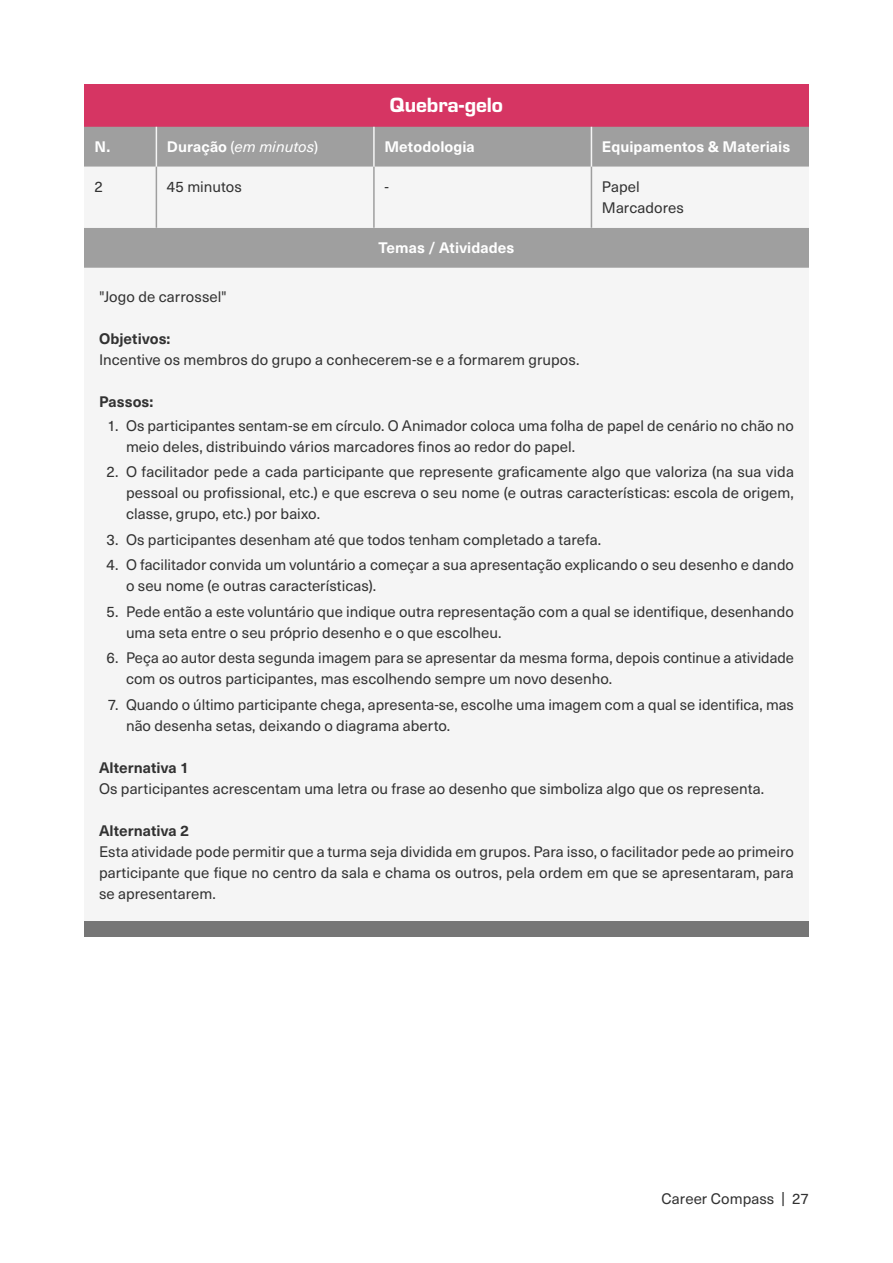
<style>
.page{position:relative;width:893px;height:1263px;background:#fff}
.page>*{position:absolute;margin:0;border:0;box-sizing:border-box;transform-origin:0 0}
.t1{font:21.3px "Eurostile Hea";letter-spacing:-.005em;color:#fff}
.t2{font:15px/21px "Neue Haas Unica W1 G";color:#323232}
.t3{font:700 15px "Neue Haas Unica W1 G";letter-spacing:.005em;color:#fff}
.t4{font:700 15px "Neue Haas Unica W1 G";letter-spacing:.005em;color:#323232}
.t5{font:italic 15px "Neue Haas Unica W1 G";letter-spacing:.005em;color:#fff}
.s1{font-weight:700;font-style:normal}
.s2{font-style:normal}
</style>
<div class="page">
<div style="left:84px;top:268px;width:725px;height:653px;background:#f5f5f5"></div>
<div style="left:84px;top:84px;width:725px;height:43px;background:#d63563"></div>
<div style="left:84px;top:127px;width:725px;height:141px;background:#9f9f9f"></div>
<div style="left:84px;top:167px;width:725px;height:61px;background:#f5f5f5"></div>
<hr style="left:156px;top:127px;width:1px;height:40px;background:#f5f5f5">
<hr style="left:373px;top:127px;width:2px;height:40px;background:#f5f5f5">
<hr style="left:591px;top:127px;width:1px;height:40px;background:#f5f5f5">
<hr style="left:156px;top:167px;width:1px;height:61px;background:#9f9f9f">
<hr style="left:373px;top:167px;width:2px;height:61px;background:#9f9f9f">
<hr style="left:591px;top:167px;width:1px;height:61px;background:#9f9f9f">
<div style="left:84px;top:921px;width:725px;height:15px;background:#767676"></div>
<h1 class="t1" style="left:390px;top:90px;width:115px">Quebra-gelo</h1>
<p class="t3" style="left:95px;top:135px;width:17px">N.</p>
<p class="t5" style="left:167px;top:135px;width:153px"><span class="s1">Duração</span> <span class="s2">(</span>em minutos<span class="s2">)</span></p>
<p class="t3" style="left:384px;top:135px;width:92px">Metodologia</p>
<p class="t3" style="left:602px;top:135px;width:190px">Equipamentos &amp; Materiais</p>
<p class="t2" style="left:95px;top:175px;width:10px">2</p>
<p class="t2" style="left:167px;top:175px;width:76px">45 minutos</p>
<p class="t2" style="left:384px;top:175px;width:6px">-</p>
<p class="t2" style="left:602px;top:175px;width:83px">Papel<br>Marcadores</p>
<p class="t3" style="left:379px;top:236px;width:137px">Temas / Atividades</p>
<p class="t2" style="left:99px;top:285px;width:129px">"Jogo de carrossel"</p>
<p class="t4" style="left:99px;top:327px;width:73px">Objetivos:</p>
<p class="t2" style="left:99px;top:348px;width:482px">Incentive os membros do grupo a conhecerem-se e a formarem grupos.</p>
<p class="t4" style="left:99px;top:390px;width:56px">Passos:</p>
<p class="t2" style="left:126px;top:414px;width:669px;text-indent:-19px">1. Os participantes sentam-se em círculo. O Animador coloca uma folha de papel de cenário no chão no meio deles, distribuindo vários marcadores finos ao redor do papel.</p>
<p class="t2" style="left:126px;top:461px;width:669px;text-align:justify;text-indent:-19px">2. O facilitador pede a cada participante que represente graficamente algo que valoriza (na sua vida pessoal ou profissional, etc.) e que escreva o seu nome (e outras características: escola de origem, classe, grupo, etc.) por baixo.</p>
<p class="t2" style="left:107px;top:528px;width:496px">3. Os participantes desenham até que todos tenham completado a tarefa.</p>
<p class="t2" style="left:126px;top:554px;width:669px;text-indent:-19px">4. O facilitador convida um voluntário a começar a sua apresentação explicando o seu desenho e dando o seu nome (e outras características).</p>
<p class="t2" style="left:126px;top:600px;width:669px;text-indent:-19px">5. Pede então a este voluntário que indique outra representação com a qual se identifique, desenhando uma seta entre o seu próprio desenho e o que escolheu.</p>
<p class="t2" style="left:126px;top:647px;width:669px;text-indent:-19px">6. Peça ao autor desta segunda imagem para se apresentar da mesma forma, depois continue a atividade com os outros participantes, mas escolhendo sempre um novo desenho.</p>
<p class="t2" style="left:126px;top:693px;width:669px;text-indent:-18px">7. Quando o último participante chega, apresenta-se, escolhe uma imagem com a qual se identifica, mas não desenha setas, deixando o diagrama aberto.</p>
<p class="t4" style="left:99px;top:756px;width:92px">Alternativa 1</p>
<p class="t2" style="left:99px;top:777px;width:667px">Os participantes acrescentam uma letra ou frase ao desenho que simboliza algo que os representa.</p>
<p class="t4" style="left:99px;top:819px;width:92px">Alternativa 2</p>
<p class="t2" style="left:99px;top:840px;width:696px;text-align:justify">Esta atividade pode permitir que a turma seja dividida em grupos. Para isso, o facilitador pede ao primeiro participante que fique no centro da sala e chama os outros, pela ordem em que se apresentaram, para se apresentarem.</p>
<p class="t2" style="left:661px;top:1187px;width:149px">Career Compass | 27</p>
</div>
